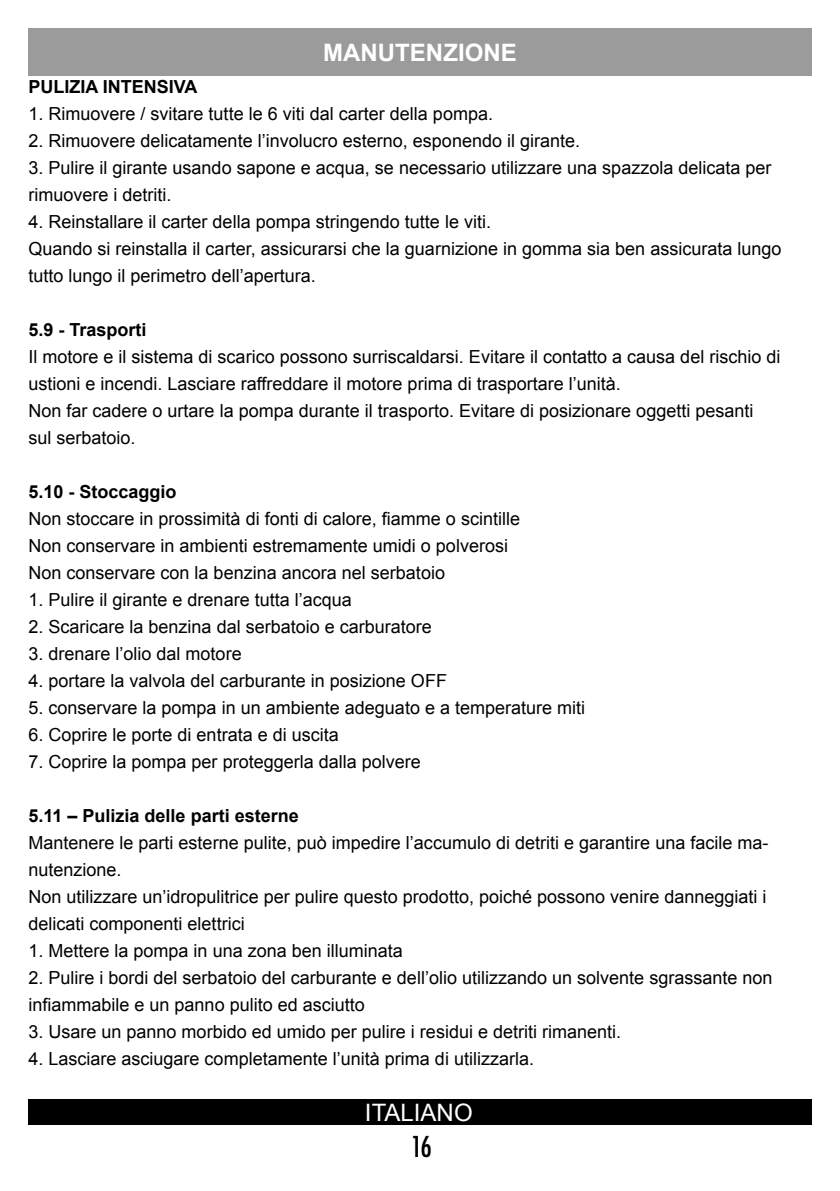
<style>
.page{position:relative;width:840px;height:1191px;background:#fff}
.page>*{position:absolute;margin:0;border:0;box-sizing:border-box;transform-origin:0 0}
.t1{font:500 condensed 28px "Futura";color:#000}
.t2{font:700 24px "Arial";color:#fff}
.t3{font:24px "Arial";color:#fff}
.t4{font:18px/27px "Arial";color:#000}
.t5{font:700 18px "Arial";color:#000}
</style>
<div class="page">
<div style="left:28px;top:28px;width:783px;height:43px;background:#9b9b9b"></div>
<div style="left:28px;top:1099px;width:783px;height:25px;background:#000"></div>
<div style="left:28px;top:30px;width:783px;height:45px;background:#9b9b9b"></div>
<h2 class="t2" style="left:323px;top:37px;width:195px">MANUTENZIONE</h2>
<p class="t5" style="left:28px;top:75px;width:171px">PULIZIA INTENSIVA</p>
<p class="t4" style="left:28px;top:100px;width:466px">1. Rimuovere / svitare tutte le 6 viti dal carter della pompa.</p>
<p class="t4" style="left:28px;top:127px;width:553px">2. Rimuovere delicatamente l’involucro esterno, esponendo il girante.</p>
<p class="t4" style="left:28px;top:154px;width:744px">3. Pulire il girante usando sapone e acqua, se necessario utilizzare una spazzola delicata per rimuovere i detriti.</p>
<p class="t4" style="left:28px;top:208px;width:754px">4. Reinstallare il carter della pompa stringendo tutte le viti.<br>Quando si reinstalla il carter, assicurarsi che la guarnizione in gomma sia ben assicurata lungo tutto lungo il perimetro dell’apertura.</p>
<p class="t5" style="left:28px;top:318px;width:120px">5.9 - Trasporti</p>
<p class="t4" style="left:28px;top:343px;width:753px">Il motore e il sistema di scarico possono surriscaldarsi. Evitare il contatto a causa del rischio di ustioni e incendi. Lasciare raffreddare il motore prima di trasportare l’unità.<br>Non far cadere o urtare la pompa durante il trasporto. Evitare di posizionare oggetti pesanti sul serbatoio.</p>
<p class="t5" style="left:28px;top:480px;width:150px">5.10 - Stoccaggio</p>
<p class="t4" style="left:28px;top:505px;width:493px">Non stoccare in prossimità di fonti di calore, fiamme o scintille<br>Non conservare in ambienti estremamente umidi o polverosi<br>Non conservare con la benzina ancora nel serbatoio</p>
<p class="t4" style="left:28px;top:586px;width:325px">1. Pulire il girante e drenare tutta l’acqua</p>
<p class="t4" style="left:28px;top:613px;width:405px">2. Scaricare la benzina dal serbatoio e carburatore</p>
<p class="t4" style="left:28px;top:640px;width:215px">3. drenare l’olio dal motore</p>
<p class="t4" style="left:28px;top:667px;width:420px">4. portare la valvola del carburante in posizione OFF</p>
<p class="t4" style="left:28px;top:694px;width:558px">5. conservare la pompa in un ambiente adeguato e a temperature miti</p>
<p class="t4" style="left:28px;top:721px;width:312px">6. Coprire le porte di entrata e di uscita</p>
<p class="t4" style="left:28px;top:748px;width:394px">7. Coprire la pompa per proteggerla dalla polvere</p>
<p class="t5" style="left:28px;top:804px;width:272px">5.11 – Pulizia delle parti esterne</p>
<p class="t4" style="left:28px;top:829px;width:741px">Mantenere le parti esterne pulite, può impedire l’accumulo di detriti e garantire una facile ma&shy;nutenzione.<br>Non utilizzare un’idropulitrice per pulire questo prodotto, poiché possono venire danneggiati i delicati componenti elettrici</p>
<p class="t4" style="left:28px;top:937px;width:376px">1. Mettere la pompa in una zona ben illuminata</p>
<p class="t4" style="left:28px;top:964px;width:745px">2. Pulire i bordi del serbatoio del carburante e dell’olio utilizzando un solvente sgrassante non infiammabile e un panno pulito ed asciutto</p>
<p class="t4" style="left:28px;top:1018px;width:594px">3. Usare un panno morbido ed umido per pulire i residui e detriti rimanenti.</p>
<p class="t4" style="left:28px;top:1045px;width:507px">4. Lasciare asciugare completamente l’unità prima di utilizzarla.</p>
<h2 class="t3" style="left:365px;top:1096px;width:109px">ITALIANO</h2>
<h1 class="t1" style="left:410px;top:1128px;width:23px">16</h1>
</div>
